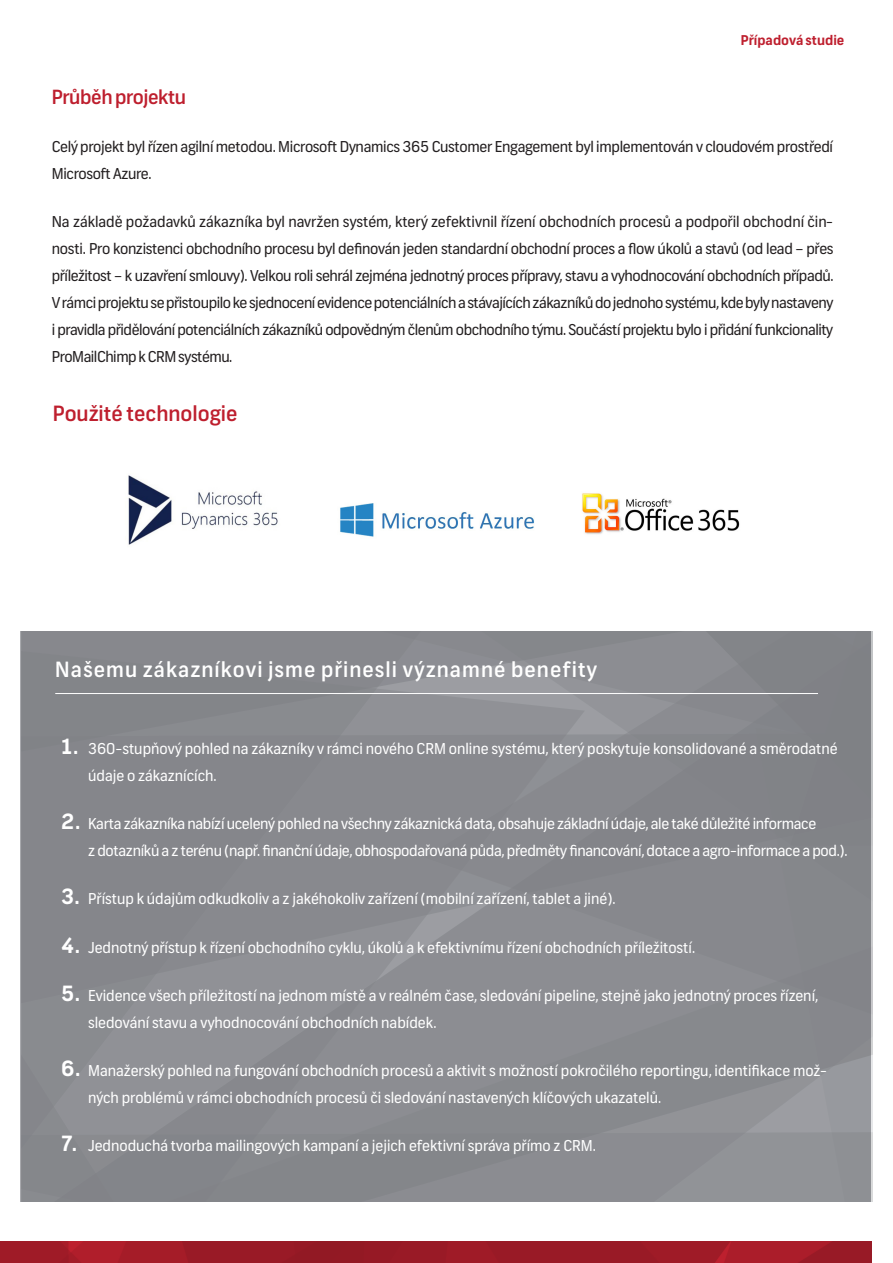
<style>
.page{position:relative;width:893px;height:1263px;background:#fff}
.page>*{position:absolute;margin:0;border:0;box-sizing:border-box;transform-origin:0 0}
.t1{font:500 21px "Frank";letter-spacing:.05em;color:#fff}
.bullets{font:500 21px "Frank";color:#be1f2e}
.Paragraph_Style_9{font:500 19.5px "Frank";letter-spacing:-.02em;color:#be1f2e}
.Paragraph_Style_9-2{font:15px/27px "Frank";letter-spacing:-.02em;color:#231f20}
.t2{font:15px/27px "Frank";color:#fff}
.t3{font:15px/27px "Frank";letter-spacing:-.02em;color:#fff}
.t4{font:700 13.5px "Frank";color:#be1f2e}
.s1{font-weight:700;font-size:21px}
</style>
<div class="page">
<img style="left:0;top:1242px;width:872px;height:21px">
<img style="left:128px;top:475px;width:150px;height:70px">
<img style="left:582px;top:493px;width:158px;height:41px">
<img style="left:340px;top:503px;width:194px;height:34px">
<div style="left:22px;top:631px;width:850px;height:571px;background:#88898e"></div>
<hr style="left:55px;top:693px;width:763px;height:1px;background:#fff">
<p class="t4" style="left:741px;top:32px;width:105px">Případová studie</p>
<p class="Paragraph_Style_9" style="left:52px;top:85px;width:136px">Průběh projektu</p>
<p class="Paragraph_Style_9-2" style="left:52px;top:133px;width:783px">Celý projekt byl řízen agilní metodou. Microsoft Dynamics 365 Customer Engagement byl implementován v cloudovém prostředí<br>Microsoft Azure.</p>
<p class="Paragraph_Style_9-2" style="left:52px;top:209px;width:783px;text-align:justify">Na základě požadavků zákazníka byl navržen systém, který zefektivnil řízení obchodních procesů a podpořil obchodní čin&shy;nosti. Pro konzistenci obchodního procesu byl definován jeden standardní obchodní proces a flow úkolů a stavů (od lead – přes příležitost – k uzavření smlouvy). Velkou roli sehrál zejména jednotný proces přípravy, stavu a vyhodnocování obchodních případů.<br>V rámci projektu se přistoupilo ke sjednocení evidence potenciálních a stávajících zákazníků do jednoho systému, kde byly nastaveny i pravidla přidělování potenciálních zákazníků odpovědným členům obchodního týmu. Součástí projektu bylo i přidání funkcionality ProMailChimp k CRM systému.</p>
<p class="bullets" style="left:53px;top:401px;width:186px">Použité technologie</p>
<p class="t1" style="left:55px;top:657px;width:543px">Našemu zákazníkovi jsme přinesli významné benefity</p>
<p class="t2" style="left:88px;top:735px;width:751px;text-indent:-27px"><span class="s1">1.</span> 360-stupňový pohled na zákazníky v rámci nového CRM online systému, který poskytuje konsolidované a směrodatné údaje o zákaznících.</p>
<p class="t3" style="left:88px;top:811px;width:761px;text-indent:-27px"><span class="s1">2.</span> Karta zákazníka nabízí ucelený pohled na všechny zákaznická data, obsahuje základní údaje, ale také důležité informace<br>z dotazníků a z terénu (např. finanční údaje, obhospodařovaná půda, předměty financování, dotace a agro-informace a pod.).</p>
<p class="t2" style="left:61px;top:886px;width:556px"><span class="s1">3.</span> Přístup k údajům odkudkoliv a z jakéhokoliv zařízení (mobilní zařízení, tablet a jiné).</p>
<p class="t2" style="left:61px;top:934px;width:635px"><span class="s1">4.</span> Jednotný přístup k řízení obchodního cyklu, úkolů a k efektivnímu řízení obchodních příležitostí.</p>
<p class="t2" style="left:88px;top:982px;width:732px;text-indent:-27px"><span class="s1">5.</span> Evidence všech příležitostí na jednom místě a v reálném čase, sledování pipeline, stejně jako jednotný proces řízení, sledování stavu a vyhodnocování obchodních nabídek.</p>
<p class="t2" style="left:88px;top:1058px;width:740px;text-indent:-27px"><span class="s1">6.</span> Manažerský pohled na fungování obchodních procesů a aktivit s možností pokročilého reportingu, identifikace mož&shy;ných problémů v rámci obchodních procesů či sledování nastavených klíčových ukazatelů.</p>
<p class="t2" style="left:61px;top:1133px;width:536px"><span class="s1">7.</span> Jednoduchá tvorba mailingových kampaní a jejich efektivní správa přímo z CRM.</p>
</div>
